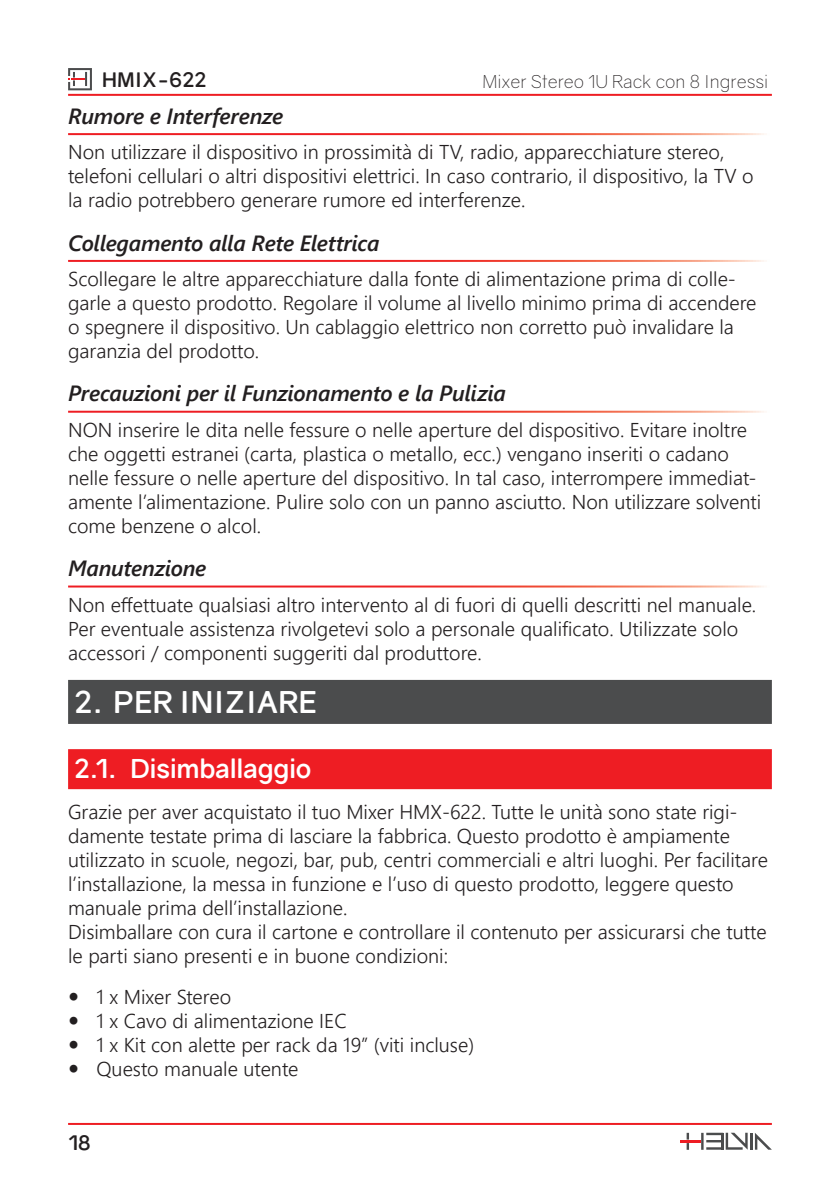
<style>
.page{position:relative;width:840px;height:1191px;background:#fff}
.page>*{position:absolute;margin:0;border:0;box-sizing:border-box;transform-origin:0 0}
.t1{font:700 30px "Gravity";letter-spacing:.01em;color:#fff}
.t2{font:700 26px "Gravity";letter-spacing:-.02em;color:#fff}
.H_Eng_Title_3{font:italic 22px "Webly Sleek UI Semibold";letter-spacing:-.01em;color:#231f20}
.H_Eng_Basic_10{font:20px/24px "Webly Sleek UI Semilight";color:#231f20}
.H_Ita_Basic_10{font:20px/24px "Webly Sleek UI Semilight";color:#231f20}
.H_Ita_Basic___3mm_Space_After{font:20px/24px "Webly Sleek UI Semilight";color:#231f20}
.t3{font:700 20px "Gravity";color:#231f20}
.t4{font:300 18px "Gravity";color:#231f20}
</style>
<div class="page">
<svg style="left:68px;top:68px;width:24px;height:22px"></svg>
<hr style="left:749px;top:1132px;width:3px;height:17px;background:#4b4c4d">
<svg style="left:754px;top:1133px;width:17px;height:16px"></svg>
<svg style="left:680px;top:1132px;width:67px;height:17px"></svg>
<hr style="left:68px;top:94px;width:703px;height:2px;background:#ee1d23">
<hr style="left:68px;top:1123px;width:703px;height:2px;background:#ee1d23">
<div style="left:68px;top:680px;width:703px;height:44px;background:#4b4c4d"></div>
<div style="left:68px;top:749px;width:703px;height:40px;background:#ee1d23"></div>
<p class="t3" style="left:102px;top:67px;width:106px">HMIX-622</p>
<p class="t4" style="left:482px;top:71px;width:287px">Mixer Stereo 1U Rack con 8 Ingressi</p>
<p class="H_Eng_Title_3" style="left:68px;top:100px;width:217px">Rumore e Interferenze</p>
<p class="H_Eng_Basic_10" style="left:68px;top:139px;width:686px">Non utilizzare il dispositivo in prossimità di TV, radio, apparecchiature stereo, telefoni cellulari o altri dispositivi elettrici. In caso contrario, il dispositivo, la TV o la radio potrebbero generare rumore ed interferenze.</p>
<p class="H_Eng_Title_3" style="left:68px;top:227px;width:313px">Collegamento alla Rete Elettrica</p>
<p class="H_Eng_Basic_10" style="left:68px;top:266px;width:689px">Scollegare le altre apparecchiature dalla fonte di alimentazione prima di colle&shy;garle a questo prodotto. Regolare il volume al livello minimo prima di accendere o spegnere il dispositivo. Un cablaggio elettrico non corretto può invalidare la garanzia del prodotto.</p>
<p class="H_Eng_Title_3" style="left:68px;top:378px;width:439px">Precauzioni per il Funzionamento e la Pulizia</p>
<p class="H_Eng_Basic_10" style="left:68px;top:417px;width:694px">NON inserire le dita nelle fessure o nelle aperture del dispositivo. Evitare inoltre che oggetti estranei (carta, plastica o metallo, ecc.) vengano inseriti o cadano nelle fessure o nelle aperture del dispositivo. In tal caso, interrompere immediat&shy;amente l’alimentazione. Pulire solo con un panno asciutto. Non utilizzare solventi come benzene o alcol.</p>
<p class="H_Eng_Title_3" style="left:68px;top:553px;width:140px">Manutenzione</p>
<p class="H_Ita_Basic_10" style="left:68px;top:591px;width:689px">Non effettuate qualsiasi altro intervento al di fuori di quelli descritti nel manuale.<br>Per eventuale assistenza rivolgetevi solo a personale qualificato. Utilizzate solo accessori / componenti suggeriti dal produttore.</p>
<p class="t1" style="left:74px;top:683px;width:244px">2. PER INIZIARE</p>
<p class="t2" style="left:74px;top:752px;width:239px">2.1. Disimballaggio</p>
<p class="H_Ita_Basic_10" style="left:68px;top:799px;width:701px">Grazie per aver acquistato il tuo Mixer HMX-622. Tutte le unità sono state rigi&shy;damente testate prima di lasciare la fabbrica. Questo prodotto è ampiamente utilizzato in scuole, negozi, bar, pub, centri commerciali e altri luoghi. Per facilitare l’installazione, la messa in funzione e l’uso di questo prodotto, leggere questo manuale prima dell’installazione.</p>
<p class="H_Ita_Basic___3mm_Space_After" style="left:68px;top:919px;width:699px">Disimballare con cura il cartone e controllare il contenuto per assicurarsi che tutte le parti siano presenti e in buone condizioni:</p>
<p class="H_Ita_Basic_10" style="left:96px;top:984px;width:136px">1 x Mixer Stereo</p>
<p class="H_Ita_Basic_10" style="left:96px;top:1008px;width:251px">1 x Cavo di alimentazione IEC</p>
<p class="H_Ita_Basic_10" style="left:96px;top:1032px;width:379px">1 x Kit con alette per rack da 19” (viti incluse)</p>
<p class="H_Ita_Basic_10" style="left:96px;top:1056px;width:203px">Questo manuale utente</p>
<p class="t3" style="left:68px;top:1130px;width:24px">18</p>
</div>
